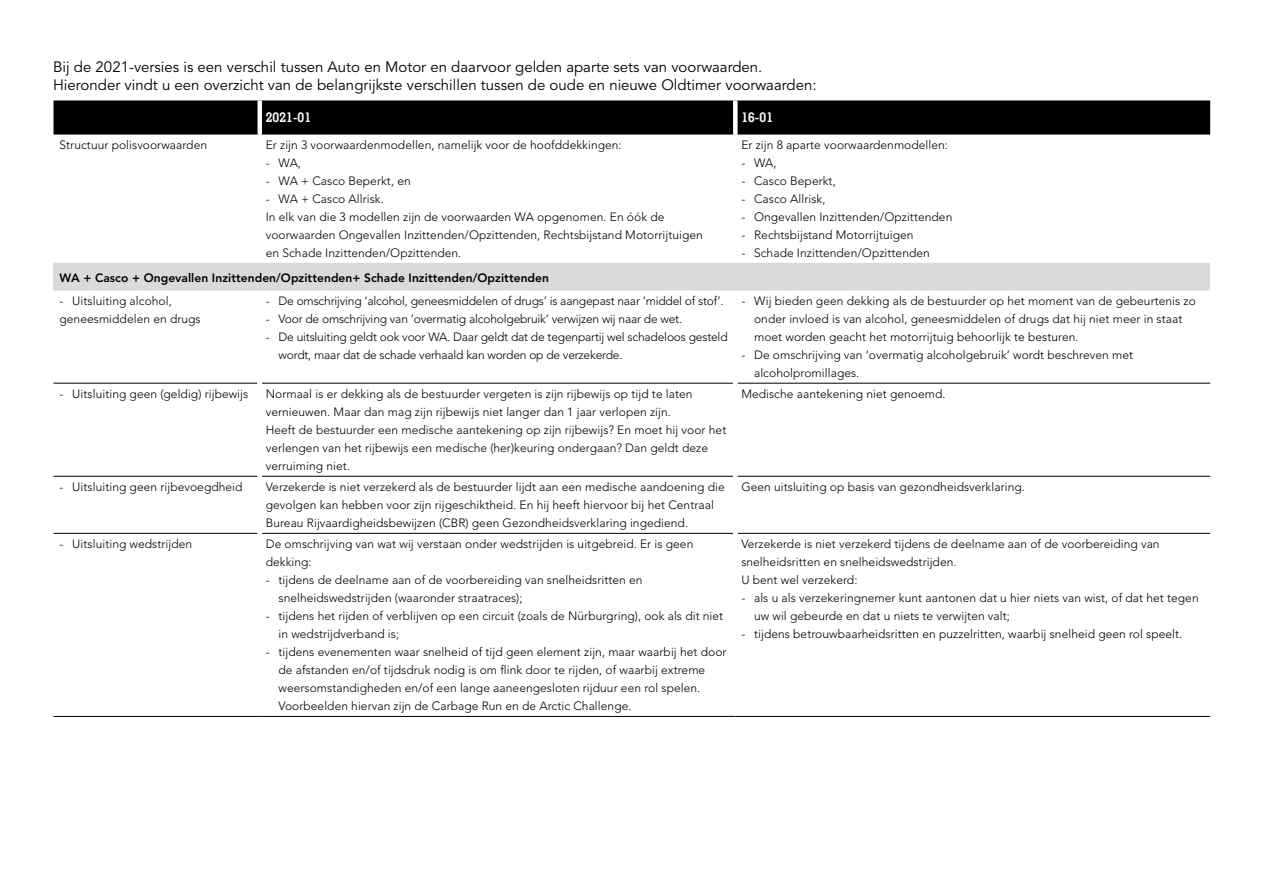
<style>
.page{position:relative;width:1263px;height:893px;background:#fff}
.page>*{position:absolute;margin:0;border:0;box-sizing:border-box;transform-origin:0 0}
.t1{font:15px/18px "Avenir LT Std";color:#000}
.t2{font:700 13.5px "Memphis LT Std";letter-spacing:.005em;color:#fff}
.t3{font:300 12px/18px "Avenir LT Std";letter-spacing:.005em;color:#000}
.t4{font:300 12px/18px "Avenir LT Std";letter-spacing:-.015em;color:#000}
.t5{font:800 12px "Avenir LT Std";letter-spacing:.005em;color:#000}
</style>
<div class="page">
<div style="left:54px;top:100px;width:1156px;height:35px;background:#000"></div>
<div style="left:54px;top:263px;width:1156px;height:27px;background:#dadada"></div>
<hr style="left:54px;top:383px;width:203px;height:1px;background:#000">
<hr style="left:262px;top:383px;width:471px;height:1px;background:#000">
<hr style="left:737px;top:383px;width:473px;height:1px;background:#000">
<hr style="left:54px;top:476px;width:203px;height:1px;background:#000">
<hr style="left:262px;top:476px;width:471px;height:1px;background:#000">
<hr style="left:737px;top:476px;width:473px;height:1px;background:#000">
<hr style="left:54px;top:533px;width:203px;height:1px;background:#000">
<hr style="left:262px;top:533px;width:471px;height:1px;background:#000">
<hr style="left:737px;top:533px;width:473px;height:1px;background:#000">
<div style="left:257px;top:100px;width:5px;height:35px;background:#fff"></div>
<svg style="left:733px;top:100px;width:4px;height:35px"></svg>
<hr style="left:54px;top:290px;width:206px;height:1px;background:#dadada">
<hr style="left:260px;top:290px;width:475px;height:1px;background:#dadada">
<hr style="left:735px;top:290px;width:475px;height:1px;background:#dadada">
<hr style="left:54px;top:716px;width:206px;height:1px;background:#000">
<hr style="left:260px;top:716px;width:475px;height:1px;background:#000">
<hr style="left:735px;top:716px;width:475px;height:1px;background:#000">
<p class="t1" style="left:53px;top:58px;width:765px">Bij de 2021-versies is een verschil tussen Auto en Motor en daarvoor gelden aparte sets van voorwaarden.<br>Hieronder vindt u een overzicht van de belangrijkste verschillen tussen de oude en nieuwe Oldtimer voorwaarden:</p>
<p class="t2" style="left:266px;top:109px;width:47px">2021-01</p>
<p class="t2" style="left:741px;top:109px;width:33px">16-01</p>
<p class="t3" style="left:60px;top:136px;width:149px">Structuur polisvoorwaarden</p>
<p class="t3" style="left:266px;top:136px;width:357px">Er zijn 3 voorwaardenmodellen, namelijk voor de hoofddekkingen:</p>
<p class="t3" style="left:266px;top:154px;width:37px">- WA,</p>
<p class="t3" style="left:266px;top:172px;width:146px">- WA + Casco Beperkt, en</p>
<p class="t3" style="left:266px;top:190px;width:439px">- WA + Casco Allrisk.<br>In elk van die 3 modellen zijn de voorwaarden WA opgenomen. En óók de voorwaarden Ongevallen Inzittenden/Opzittenden, Rechtsbijstand Motorrijtuigen en Schade Inzittenden/Opzittenden.</p>
<p class="t3" style="left:741px;top:136px;width:208px">Er zijn 8 aparte voorwaardenmodellen:</p>
<p class="t3" style="left:741px;top:154px;width:37px">- WA,</p>
<p class="t3" style="left:741px;top:172px;width:96px">- Casco Beperkt,</p>
<p class="t3" style="left:741px;top:190px;width:86px">- Casco Allrisk,</p>
<p class="t3" style="left:741px;top:208px;width:213px">- Ongevallen Inzittenden/Opzittenden</p>
<p class="t3" style="left:741px;top:226px;width:174px">- Rechtsbijstand Motorrijtuigen</p>
<p class="t3" style="left:741px;top:244px;width:190px">- Schade Inzittenden/Opzittenden</p>
<p class="t5" style="left:60px;top:271px;width:491px">WA + Casco + Ongevallen Inzittenden/Opzittenden+ Schade Inzittenden/Opzittenden</p>
<p class="t3" style="left:60px;top:292px;width:143px">- Uitsluiting alcohol, geneesmiddelen en drugs</p>
<p class="t4" style="left:266px;top:292px;width:459px">- De omschrijving ‘alcohol, geneesmiddelen of drugs’ is aangepast naar ‘middel of stof’.</p>
<p class="t4" style="left:266px;top:310px;width:418px">- Voor de omschrijving van ‘overmatig alcoholgebruik’ verwijzen wij naar de wet.</p>
<p class="t4" style="left:279px;top:328px;width:451px;text-indent:-13px">- De uitsluiting geldt ook voor WA. Daar geldt dat de tegenpartij wel schadeloos gesteld wordt, maar dat de schade verhaald kan worden op de verzekerde.</p>
<p class="t3" style="left:754px;top:292px;width:443px;text-indent:-13px">- Wij bieden geen dekking als de bestuurder op het moment van de gebeurtenis zo onder invloed is van alcohol, geneesmiddelen of drugs dat hij niet meer in staat moet worden geacht het motorrijtuig behoorlijk te besturen.</p>
<p class="t3" style="left:754px;top:346px;width:381px;text-indent:-13px">- De omschrijving van ‘overmatig alcoholgebruik’ wordt beschreven met alcoholpromillages.</p>
<p class="t3" style="left:60px;top:385px;width:190px">- Uitsluiting geen (geldig) rijbewijs</p>
<p class="t3" style="left:266px;top:385px;width:462px">Normaal is er dekking als de bestuurder vergeten is zijn rijbewijs op tijd te laten vernieuwen. Maar dan mag zijn rijbewijs niet langer dan 1 jaar verlopen zijn.<br>Heeft de bestuurder een medische aantekening op zijn rijbewijs? En moet hij voor het verlengen van het rijbewijs een medische (her)keuring ondergaan? Dan geldt deze verruiming niet.</p>
<p class="t3" style="left:741px;top:385px;width:206px">Medische aantekening niet genoemd.</p>
<p class="t3" style="left:60px;top:478px;width:184px">- Uitsluiting geen rijbevoegdheid</p>
<p class="t3" style="left:266px;top:478px;width:460px">Verzekerde is niet verzekerd als de bestuurder lijdt aan een medische aandoening die gevolgen kan hebben voor zijn rijgeschiktheid. En hij heeft hiervoor bij het Centraal<br>Bureau Rijvaardigheidsbewijzen (CBR) geen Gezondheidsverklaring ingediend.</p>
<p class="t3" style="left:741px;top:478px;width:285px">Geen uitsluiting op basis van gezondheidsverklaring.</p>
<p class="t3" style="left:60px;top:535px;width:134px">- Uitsluiting wedstrijden</p>
<p class="t3" style="left:266px;top:535px;width:429px">De omschrijving van wat wij verstaan onder wedstrijden is uitgebreid. Er is geen dekking:</p>
<p class="t3" style="left:279px;top:571px;width:366px;text-indent:-13px">- tijdens de deelname aan of de voorbereiding van snelheidsritten en snelheidswedstrijden (waaronder straatraces);</p>
<p class="t3" style="left:279px;top:607px;width:446px;text-indent:-13px">- tijdens het rijden of verblijven op een circuit (zoals de Nürburgring), ook als dit niet in wedstrijdverband is;</p>
<p class="t3" style="left:279px;top:643px;width:449px;text-indent:-13px">- tijdens evenementen waar snelheid of tijd geen element zijn, maar waarbij het door de afstanden en/of tijdsdruk nodig is om flink door te rijden, of waarbij extreme weersomstandigheden en/of een lange aaneengesloten rijduur een rol spelen.<br>Voorbeelden hiervan zijn de Carbage Run en de Arctic Challenge.</p>
<p class="t3" style="left:741px;top:535px;width:420px">Verzekerde is niet verzekerd tijdens de deelname aan of de voorbereiding van snelheidsritten en snelheidswedstrijden.<br>U bent wel verzekerd:</p>
<p class="t3" style="left:754px;top:589px;width:446px;text-indent:-13px">- als u als verzekeringnemer kunt aantonen dat u hier niets van wist, of dat het tegen uw wil gebeurde en dat u niets te verwijten valt;</p>
<p class="t3" style="left:741px;top:625px;width:443px">- tijdens betrouwbaarheidsritten en puzzelritten, waarbij snelheid geen rol speelt.</p>
</div>
